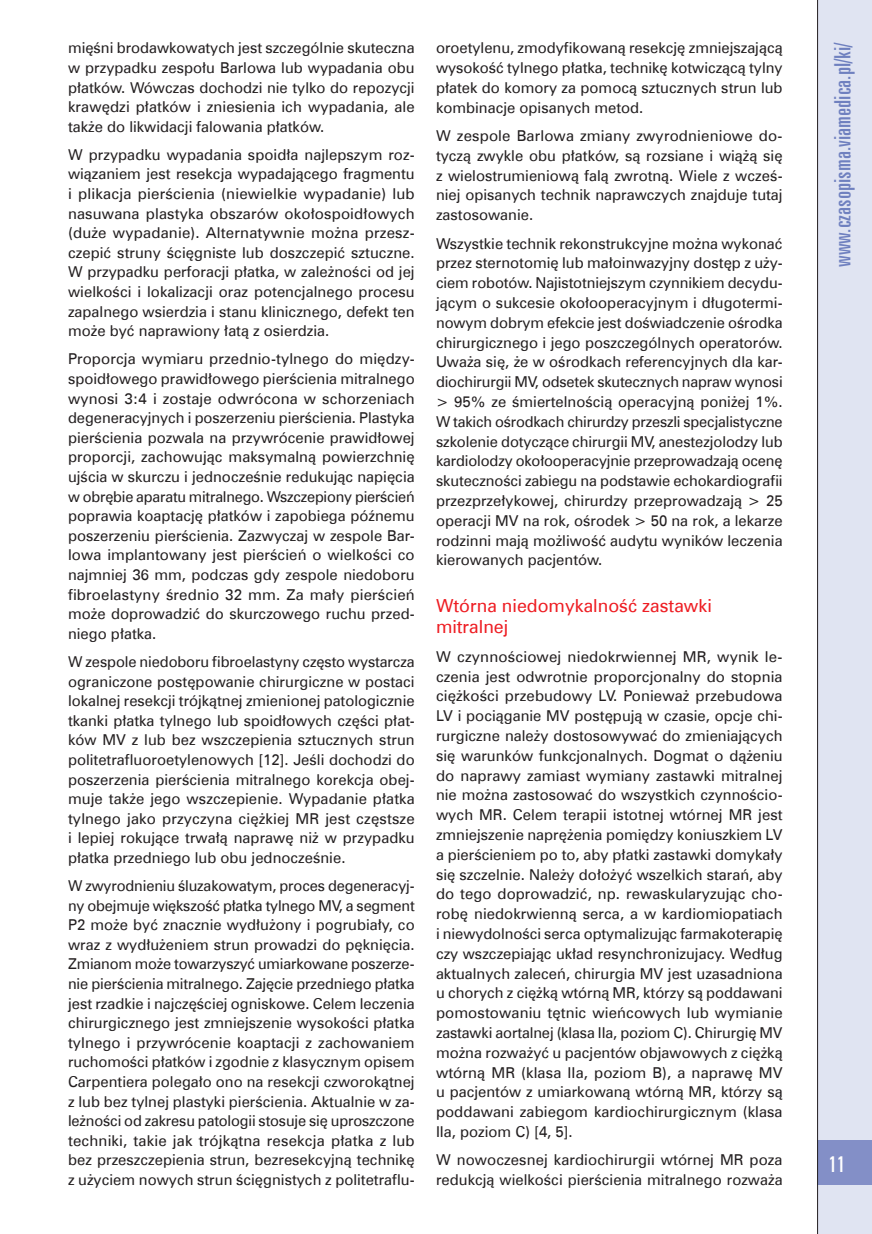
<style>
.page{position:relative;width:872px;height:1234px;background:#fff}
.page>*{position:absolute;margin:0;border:0;box-sizing:border-box;transform-origin:0 0}
.t1{font:22.5px "Zurich X Cn EU";color:#6f80bf;scale:1.07 1}
.t2{font:22.5px "Zurich X Cn EU";color:#fff;scale:1.07 1}
.t3{font:18px/21.3px "Zurich EU";color:#ee1d23}
.t4{font:15px/19.6px "Zurich EU";color:#231f20;text-align:justify}
</style>
<div class="page">
<div style="left:817px;top:0;width:55px;height:1233px;background:#e0e4f2"></div>
<div style="left:817px;top:1140px;width:55px;height:44px;background:#838fc7"></div>
<hr style="left:817px;top:0;width:1px;height:1233px;background:#231f20">
<p class="t4" style="left:68px;top:38px;width:348px">mięśni brodawkowatych jest szczególnie skuteczna w przypadku zespołu Barlowa lub wypadania obu płatków. Wówczas dochodzi nie tylko do repozycji krawędzi płatków i zniesienia ich wypadania, ale także do likwidacji falowania płatków.</p>
<p class="t4" style="left:68px;top:144px;width:348px">W przypadku wypadania spoidła najlepszym roz&shy;wiązaniem jest resekcja wypadającego fragmentu i plikacja pierścienia (niewielkie wypadanie) lub nasuwana plastyka obszarów okołospoidłowych (duże wypadanie). Alternatywnie można przesz&shy;czepić struny ścięgniste lub doszczepić sztuczne.<br>W przypadku perforacji płatka, w zależności od jej wielkości i lokalizacji oraz potencjalnego procesu zapalnego wsierdzia i stanu klinicznego, defekt ten może być naprawiony łatą z osierdzia.</p>
<p class="t4" style="left:68px;top:349px;width:348px">Proporcja wymiaru przednio-tylnego do między&shy;spoidłowego prawidłowego pierścienia mitralnego wynosi 3:4 i zostaje odwrócona w schorzeniach degeneracyjnych i poszerzeniu pierścienia. Plastyka pierścienia pozwala na przywrócenie prawidłowej proporcji, zachowując maksymalną powierzchnię ujścia w skurczu i jednocześnie redukując napięcia w obrębie aparatu mitralnego. Wszczepiony pierścień poprawia koaptację płatków i zapobiega późnemu poszerzeniu pierścienia. Zazwyczaj w zespole Bar&shy;lowa implantowany jest pierścień o wielkości co najmniej 36 mm, podczas gdy zespole niedoboru fibroelastyny średnio 32 mm. Za mały pierścień może doprowadzić do skurczowego ruchu przed&shy;niego płatka.</p>
<p class="t4" style="left:68px;top:651px;width:348px">W zespole niedoboru fibroelastyny często wystarcza ograniczone postępowanie chirurgiczne w postaci lokalnej resekcji trójkątnej zmienionej patologicznie tkanki płatka tylnego lub spoidłowych części płat&shy;ków MV z lub bez wszczepienia sztucznych strun politetrafluoroetylenowych [12]. Jeśli dochodzi do poszerzenia pierścienia mitralnego korekcja obej&shy;muje także jego wszczepienie. Wypadanie płatka tylnego jako przyczyna ciężkiej MR jest częstsze i lepiej rokujące trwałą naprawę niż w przypadku płatka przedniego lub obu jednocześnie.</p>
<p class="t4" style="left:68px;top:875px;width:348px">W zwyrodnieniu śluzakowatym, proces degeneracyj&shy;ny obejmuje większość płatka tylnego MV, a segment P2 może być znacznie wydłużony i pogrubiały, co wraz z wydłużeniem strun prowadzi do pęknięcia.<br>Zmianom może towarzyszyć umiarkowane poszerze&shy;nie pierścienia mitralnego. Zajęcie przedniego płatka jest rzadkie i najczęściej ogniskowe. Celem leczenia chirurgicznego jest zmniejszenie wysokości płatka tylnego i przywrócenie koaptacji z zachowaniem ruchomości płatków i zgodnie z klasycznym opisem Carpentiera polegało ono na resekcji czworokątnej z lub bez tylnej plastyki pierścienia. Aktualnie w za&shy;leżności od zakresu patologii stosuje się uproszczone techniki, takie jak trójkątna resekcja płatka z lub bez przeszczepienia strun, bezresekcyjną technikę z użyciem nowych strun ścięgnistych z politetraflu-</p>
<p class="t4" style="left:436px;top:38px;width:348px">oroetylenu, zmodyfikowaną resekcję zmniejszającą wysokość tylnego płatka, technikę kotwiczącą tylny płatek do komory za pomocą sztucznych strun lub kombinacje opisanych metod.</p>
<p class="t4" style="left:436px;top:126px;width:348px">W zespole Barlowa zmiany zwyrodnieniowe do&shy;tyczą zwykle obu płatków, są rozsiane i wiążą się z wielostrumieniową falą zwrotną. Wiele z wcześ&shy;niej opisanych technik naprawczych znajduje tutaj zastosowanie.</p>
<p class="t4" style="left:436px;top:233px;width:348px">Wszystkie technik rekonstrukcyjne można wykonać przez sternotomię lub małoinwazyjny dostęp z uży&shy;ciem robotów. Najistotniejszym czynnikiem decydu&shy;jącym o sukcesie okołooperacyjnym i długotermi&shy;nowym dobrym efekcie jest doświadczenie ośrodka chirurgicznego i jego poszczególnych operatorów.<br>Uważa się, że w ośrodkach referencyjnych dla kar&shy;diochirurgii MV, odsetek skutecznych napraw wynosi &gt; 95% ze śmiertelnością operacyjną poniżej 1%.<br>W takich ośrodkach chirurdzy przeszli specjalistyczne szkolenie dotyczące chirurgii MV, anestezjolodzy lub kardiolodzy okołooperacyjnie przeprowadzają ocenę skuteczności zabiegu na podstawie echokardiografii przezprzełykowej, chirurdzy przeprowadzają &gt; 25 operacji MV na rok, ośrodek &gt; 50 na rok, a lekarze rodzinni mają możliwość audytu wyników leczenia kierowanych pacjentów.</p>
<p class="t3" style="left:436px;top:595px;width:277px">Wtórna niedomykalność zastawki mitralnej</p>
<p class="t4" style="left:436px;top:646px;width:348px">W czynnościowej niedokrwiennej MR, wynik le&shy;czenia jest odwrotnie proporcjonalny do stopnia ciężkości przebudowy LV. Ponieważ przebudowa LV i pociąganie MV postępują w czasie, opcje chi&shy;rurgiczne należy dostosowywać do zmieniających się warunków funkcjonalnych. Dogmat o dążeniu do naprawy zamiast wymiany zastawki mitralnej nie można zastosować do wszystkich czynnościo&shy;wych MR. Celem terapii istotnej wtórnej MR jest zmniejszenie naprężenia pomiędzy koniuszkiem LV a pierścieniem po to, aby płatki zastawki domykały się szczelnie. Należy dołożyć wszelkich starań, aby do tego doprowadzić, np. rewaskularyzując cho&shy;robę niedokrwienną serca, a w kardiomiopatiach i niewydolności serca optymalizując farmakoterapię czy wszczepiając układ resynchronizujacy. Według aktualnych zaleceń, chirurgia MV jest uzasadniona u chorych z ciężką wtórną MR, którzy są poddawani pomostowaniu tętnic wieńcowych lub wymianie zastawki aortalnej (klasa IIa, poziom C). Chirurgię MV można rozważyć u pacjentów objawowych z ciężką wtórną MR (klasa IIa, poziom B), a naprawę MV u pacjentów z umiarkowaną wtórną MR, którzy są poddawani zabiegom kardiochirurgicznym (klasa IIa, poziom C) [4, 5].</p>
<p class="t4" style="left:436px;top:1149px;width:348px">W nowoczesnej kardiochirurgii wtórnej MR poza redukcją wielkości pierścienia mitralnego rozważa</p>
<h1 class="t1" style="left:829px;top:267px;width:212px;rotate:-90deg">www.czasopisma.viamedica.pl/ki/</h1>
<h1 class="t2" style="left:828px;top:1150px;width:17px">11</h1>
</div>
